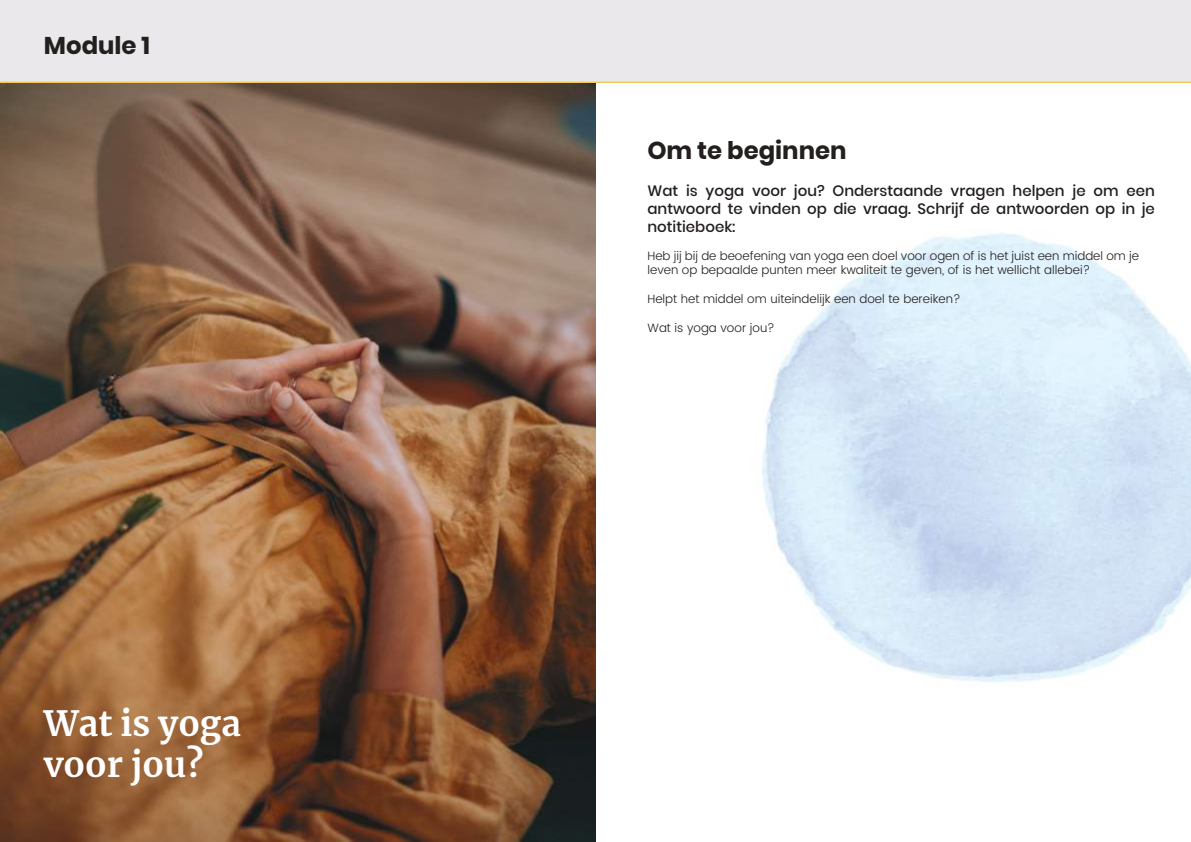
<style>
.page{position:relative;width:1191px;height:842px;background:#fff}
.page>*{position:absolute;margin:0;border:0;box-sizing:border-box;transform-origin:0 0}
.t1{font:700 34.4px/41.3px "Merriweather";color:#fff}
.t2{font:700 24.3px "Poppins";color:#241f1f}
.t3{font:500 15px/18px "Poppins";color:#241f1f;text-align:justify}
.t4{font:300 12px/14.4px "Poppins";color:#241f1f}
</style>
<div class="page">
<img style="left:0;top:83px;width:595px;height:759px">
<div style="left:0;top:0;width:1191px;height:82px;background:#eae8ea"></div>
<hr style="left:0;top:82px;width:1191px;height:1px;background:#f1bd16">
<h2 class="t2" style="left:44px;top:31px;width:108px">Module 1</h2>
<h1 class="t1" style="left:44px;top:702px;width:198px">Wat is yoga voor jou?</h1>
<h2 class="t2" style="left:647px;top:136px;width:201px">Om te beginnen</h2>
<p class="t3" style="left:647px;top:182px;width:509px">Wat is yoga voor jou? Onderstaande vragen helpen je om een antwoord te vinden op die vraag. Schrijf de antwoorden op in je notitieboek:</p>
<p class="t4" style="left:647px;top:249px;width:493px">Heb jij bij de beoefening van yoga een doel voor ogen of is het juist een middel om je leven op bepaalde punten meer kwaliteit te geven, of is het wellicht allebei?</p>
<p class="t4" style="left:647px;top:292px;width:314px">Helpt het middel om uiteindelijk een doel te bereiken?</p>
<p class="t4" style="left:647px;top:321px;width:129px">Wat is yoga voor jou?</p>
</div>
